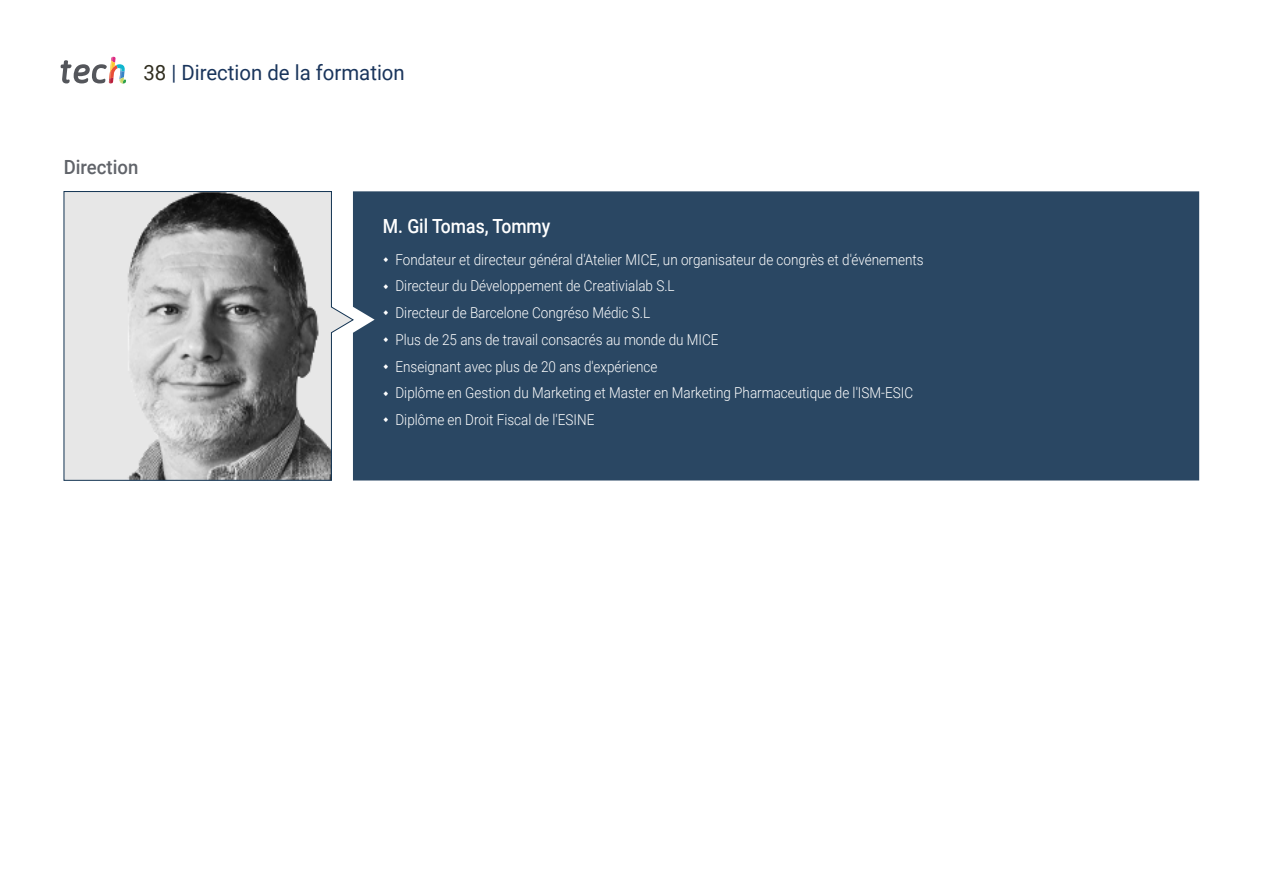
<style>
.page{position:relative;width:1263px;height:893px;background:#fff}
.page>*{position:absolute;margin:0;border:0;box-sizing:border-box;transform-origin:0 0}
.t1{font:21px "Roboto";color:#1a355c}
.t2{font:500 19.5px "Roboto";color:#fff;scale:.9 1}
.t3{font:500 19.5px "Roboto";color:#61646a;scale:.95 1}
.t4{font:300 15px/26.7px "Roboto";color:#fff;scale:.9 1}
.s1{color:#312e20}
</style>
<div class="page">
<svg style="left:61px;top:57px;width:65px;height:27px"></svg>
<div style="left:354px;top:191px;width:845px;height:289px;background:#2a4763"></div>
<svg style="left:64px;top:191px;width:290px;height:290px;background:#adaeae"></svg>
<svg style="left:384px;top:257px;width:4px;height:5px"></svg>
<svg style="left:384px;top:284px;width:4px;height:5px"></svg>
<svg style="left:384px;top:310px;width:4px;height:5px"></svg>
<svg style="left:384px;top:337px;width:4px;height:5px"></svg>
<svg style="left:384px;top:364px;width:4px;height:5px"></svg>
<svg style="left:384px;top:391px;width:4px;height:5px"></svg>
<svg style="left:384px;top:417px;width:4px;height:5px"></svg>
<h1 class="t1" style="left:144px;top:57px;width:263px"><span class="s1">38</span> | Direction de la formation</h1>
<h2 class="t3" style="left:64px;top:154px;width:80px">Direction</h2>
<h2 class="t2" style="left:383px;top:212px;width:188px">M. Gil Tomas, Tommy</h2>
<p class="t4" style="left:395px;top:245px;width:588px">Fondateur et directeur général d'Atelier MICE, un organisateur de congrès et d'événements Directeur du Développement de Creativialab S.L<br>Directeur de Barcelone Congréso Médic S.L<br>Plus de 25 ans de travail consacrés au monde du MICE<br>Enseignant avec plus de 20 ans d'expérience<br>Diplôme en Gestion du Marketing et Master en Marketing Pharmaceutique de l'ISM-ESIC Diplôme en Droit Fiscal de l'ESINE</p>
</div>
